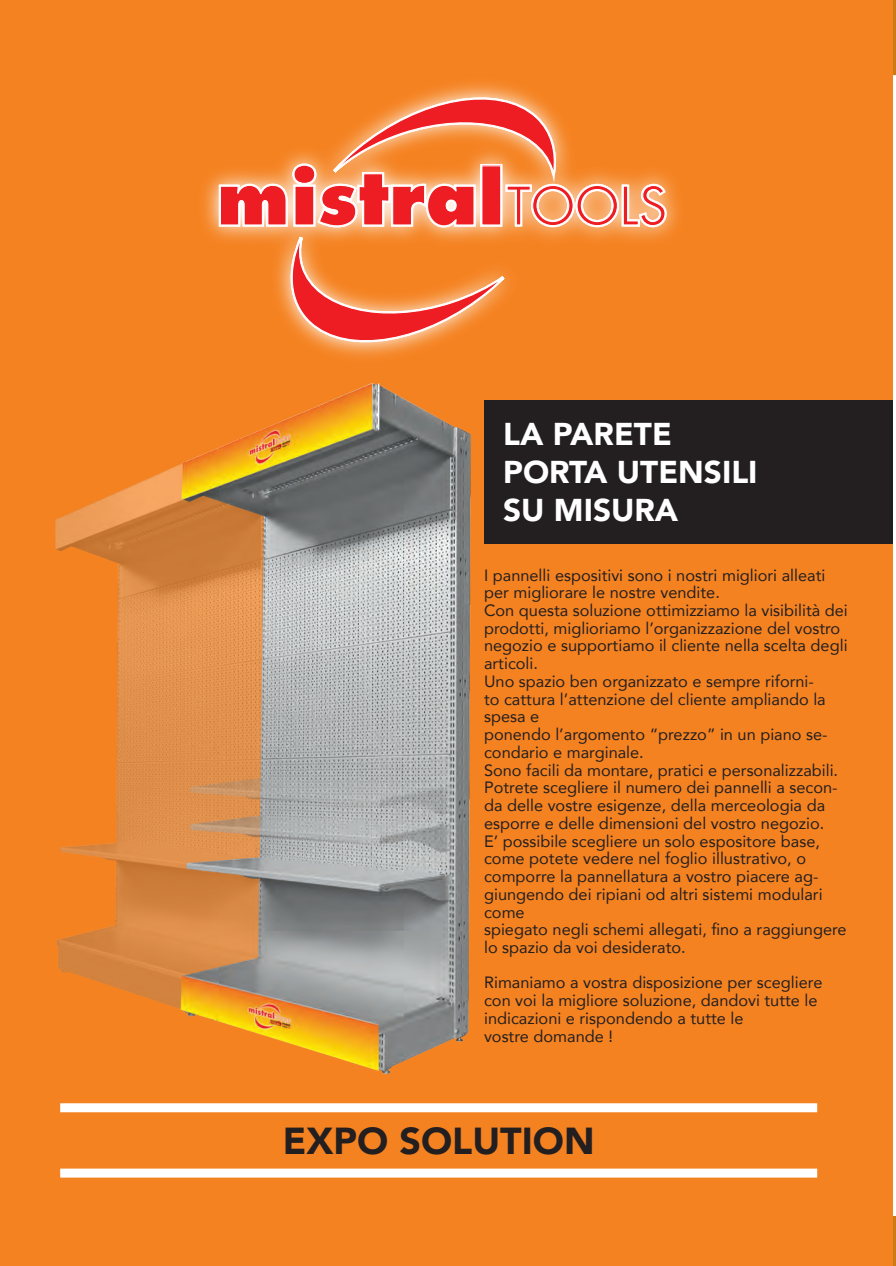
<style>
.page{position:relative;width:896px;height:1266px;background:#fff}
.page>*{position:absolute;margin:0;border:0;box-sizing:border-box;transform-origin:0 0}
.t1{font:900 37.5px "Avenir";color:#231f20}
.t2{font:900 31.5px/37.8px "Avenir";color:#fff}
.t3{font:16.35px/17.7px "Avenir";color:#231f20}
</style>
<div class="page">
<div style="left:0;top:0;width:892px;height:1265px;background:#f58220"></div>
<img style="left:203px;top:174px;width:476px;height:184px">
<svg style="left:217px;top:83px;width:451px;height:273px"></svg>
<div style="left:60px;top:1168px;width:757px;height:9px;background:#fff"></div>
<div style="left:60px;top:1103px;width:757px;height:9px;background:#fff"></div>
<div style="left:484px;top:399px;width:408px;height:144px;background:#231f20"></div>
<img style="left:55px;top:383px;width:433px;height:691px">
<svg style="left:892px;top:0;width:4px;height:75px"></svg>
<svg style="left:337px;top:1215px;width:559px;height:51px"></svg>
<h2 class="t2" style="left:503px;top:414px;width:256px">LA PARETE<br>PORTA UTENSILI<br>SU MISURA</h2>
<p class="t3" style="left:484px;top:565px;width:365px">I pannelli espositivi sono i nostri migliori alleati per migliorare le nostre vendite.<br>Con questa soluzione ottimizziamo la visibilità dei prodotti, miglioriamo l’organizzazione del vostro negozio e supportiamo il cliente nella scelta degli articoli.<br>Uno spazio ben organizzato e sempre riforni-<br>to cattura l’attenzione del cliente ampliando la spesa e<br>ponendo l’argomento “prezzo” in un piano se&shy;condario e marginale.<br>Sono facili da montare, pratici e personalizzabili.<br>Potrete scegliere il numero dei pannelli a secon&shy;da delle vostre esigenze, della merceologia da esporre e delle dimensioni del vostro negozio.<br>E’ possibile scegliere un solo espositore base, come potete vedere nel foglio illustrativo, o comporre la pannellatura a vostro piacere ag&shy;giungendo dei ripiani od altri sistemi modulari come<br>spiegato negli schemi allegati, fino a raggiungere lo spazio da voi desiderato.</p>
<p class="t3" style="left:484px;top:973px;width:340px">Rimaniamo a vostra disposizione per scegliere con voi la migliore soluzione, dandovi tutte le indicazioni e rispondendo a tutte le<br>vostre domande !</p>
<h1 class="t1" style="left:283px;top:1108px;width:313px">EXPO SOLUTION</h1>
</div>
